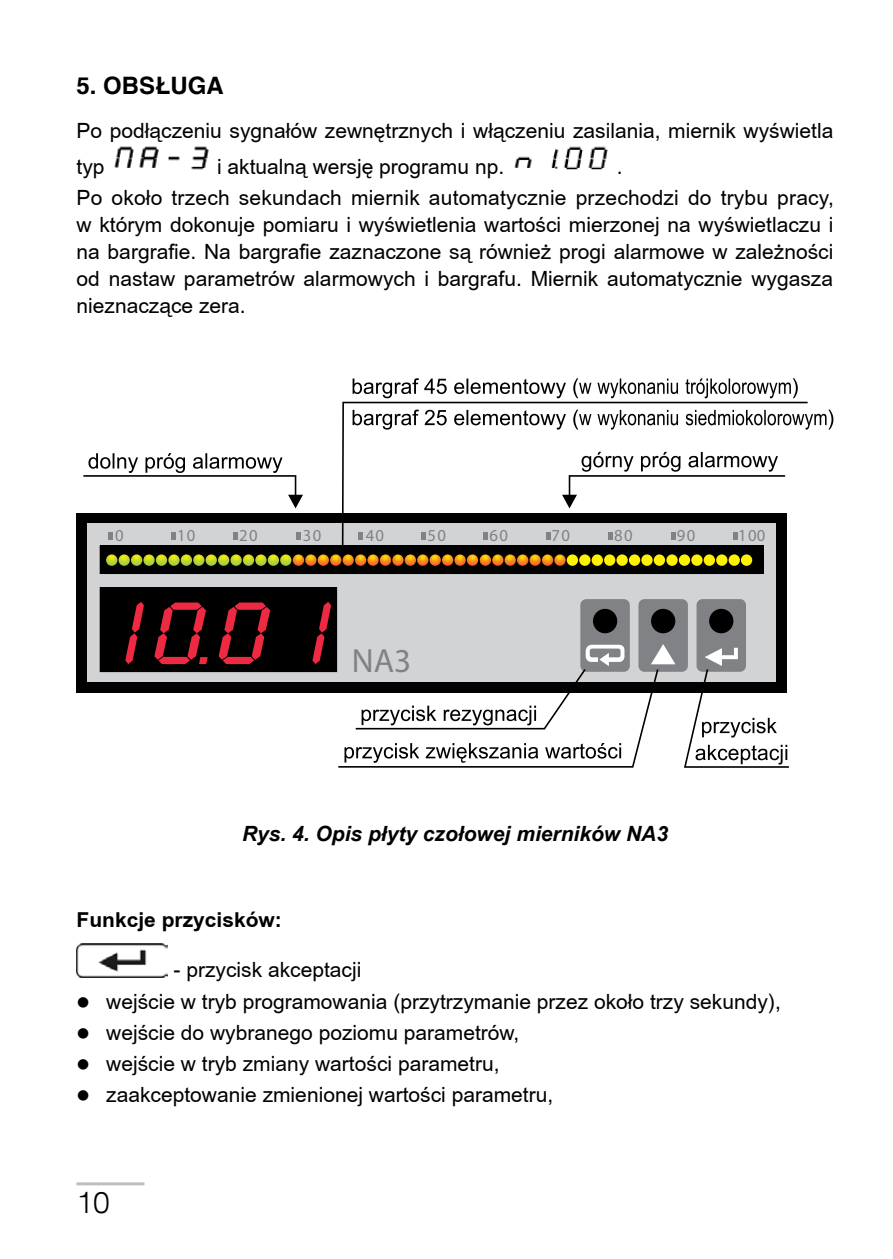
<style>
.page{position:relative;width:893px;height:1259px;background:#fff}
.page>*{position:absolute;margin:0;border:0;box-sizing:border-box;transform-origin:0 0}
.t1{font:700 33.6px "Arial CE";color:#808285}
.t2{font:30px "PL Switzerland Light Plain";color:#000}
.t3{font:700 24px "PL Switzerland";color:#000}
.t4{font:21px/27px "Arial PL";color:#000}
.t5{font:italic 21px "Arial PL Bold";color:#000}
.t6{font:21px "Arial PL Bold";color:#000}
.t7{font:700 16.8px "Arial CE";letter-spacing:.085em;color:#808285}
</style>
<div class="page">
<hr style="left:76px;top:1182px;width:68px;height:3px;background:#bcbec0">
<img style="left:114px;top:146px;width:95px;height:24px">
<img style="left:514px;top:146px;width:94px;height:24px">
<img style="left:77px;top:944px;width:91px;height:33px">
<div style="left:76px;top:513px;width:711px;height:179px;background:#000"></div>
<div style="left:88px;top:523px;width:688px;height:159px;background:#d1d3d4"></div>
<svg style="left:100px;top:532px;width:664px;height:42px"></svg>
<div style="left:567px;top:554px;width:11px;height:12px;background:#fff200;border-radius:50%"></div>
<div style="left:579px;top:554px;width:11px;height:12px;background:#fff200;border-radius:50%"></div>
<div style="left:592px;top:554px;width:11px;height:12px;background:#fff200;border-radius:50%"></div>
<div style="left:604px;top:554px;width:11px;height:12px;background:#fff200;border-radius:50%"></div>
<div style="left:616px;top:554px;width:12px;height:12px;background:#fff200;border-radius:50%"></div>
<div style="left:629px;top:554px;width:11px;height:12px;background:#fff200;border-radius:50%"></div>
<div style="left:641px;top:554px;width:12px;height:12px;background:#fff200;border-radius:50%"></div>
<div style="left:654px;top:554px;width:11px;height:12px;background:#fff200;border-radius:50%"></div>
<div style="left:666px;top:554px;width:12px;height:12px;background:#fff200;border-radius:50%"></div>
<div style="left:679px;top:554px;width:11px;height:12px;background:#fff200;border-radius:50%"></div>
<div style="left:691px;top:554px;width:12px;height:12px;background:#fff200;border-radius:50%"></div>
<div style="left:704px;top:554px;width:11px;height:12px;background:#fff200;border-radius:50%"></div>
<div style="left:716px;top:554px;width:11px;height:12px;background:#fff200;border-radius:50%"></div>
<div style="left:729px;top:554px;width:11px;height:12px;background:#fff200;border-radius:50%"></div>
<div style="left:741px;top:554px;width:11px;height:12px;background:#fff200;border-radius:50%"></div>
<svg style="left:342px;top:402px;width:466px;height:147px"></svg>
<svg style="left:83px;top:453px;width:220px;height:55px"></svg>
<svg style="left:353px;top:378px;width:445px;height:20px"></svg>
<svg style="left:353px;top:409px;width:480px;height:20px"></svg>
<svg style="left:562px;top:452px;width:223px;height:56px"></svg>
<svg style="left:100px;top:587px;width:689px;height:181px"></svg>
<p class="t3" style="left:77px;top:71px;width:149px">5. OBS£UGA</p>
<p class="t4" style="left:77px;top:114px;width:758px;line-height:35.7px">Po pod³¹czeniu sygna³ów zewnêtrznych i w³¹czeniu zasilania, miernik wyœwietla typ</p>
<p class="t4" style="left:217px;top:154px;width:289px">i aktualn¹ wersjê programu np.</p>
<p class="t4" style="left:77px;top:152px;width:759px;line-height:31.2px;text-indent:540px">.<br>Po oko³o trzech sekundach miernik automatycznie przechodzi do trybu pracy,</p>
<p class="t4" style="left:77px;top:212px;width:758px;text-align:justify">w którym dokonuje pomiaru i wyœwietlenia wartoœci mierzonej na wyœwietlaczu i na bargrafie. N a bargrafie zaznaczone s¹ równie¿ progi alarmowe w zale¿noœci od nastaw parametrów alarmowych i bargrafu. Miernik automatycznie wygasza nieznacz¹ce zera.</p>
<p class="t7" style="left:115px;top:525px;width:10px">0</p>
<p class="t7" style="left:177px;top:525px;width:20px">10</p>
<p class="t7" style="left:239px;top:525px;width:20px">20</p>
<p class="t7" style="left:303px;top:525px;width:20px">30</p>
<p class="t7" style="left:366px;top:525px;width:20px">40</p>
<p class="t7" style="left:427px;top:525px;width:20px">50</p>
<p class="t7" style="left:490px;top:525px;width:20px">60</p>
<p class="t7" style="left:551px;top:525px;width:20px">70</p>
<p class="t7" style="left:614px;top:525px;width:20px">80</p>
<p class="t7" style="left:677px;top:525px;width:20px">90</p>
<p class="t7" style="left:738px;top:525px;width:29px">100</p>
<h1 class="t1" style="left:352px;top:640px;width:61px">NA3</h1>
<p class="t5" style="left:242px;top:821px;width:427px">Rys. 4. Opis p³yty czo³owej mierników NA3</p>
<p class="t6" style="left:77px;top:907px;width:207px">Funkcje przycisków:</p>
<p class="t4" style="left:174px;top:957px;width:189px">- przycisk akceptacji</p>
<p class="t4" style="left:77px;top:988px;width:706px">● wejœcie w tryb programowania (przytrzymanie przez oko³o trzy sekundy),</p>
<p class="t4" style="left:77px;top:1020px;width:444px">● wejœcie do wybranego poziomu parametrów,</p>
<p class="t4" style="left:77px;top:1051px;width:424px">● wejœcie w tryb zmiany wartoœci parametru,</p>
<p class="t4" style="left:77px;top:1082px;width:478px">● zaakceptowanie zmienionej wartoœci parametru,</p>
<h2 class="t2" style="left:76px;top:1183px;width:35px">10</h2>
</div>
